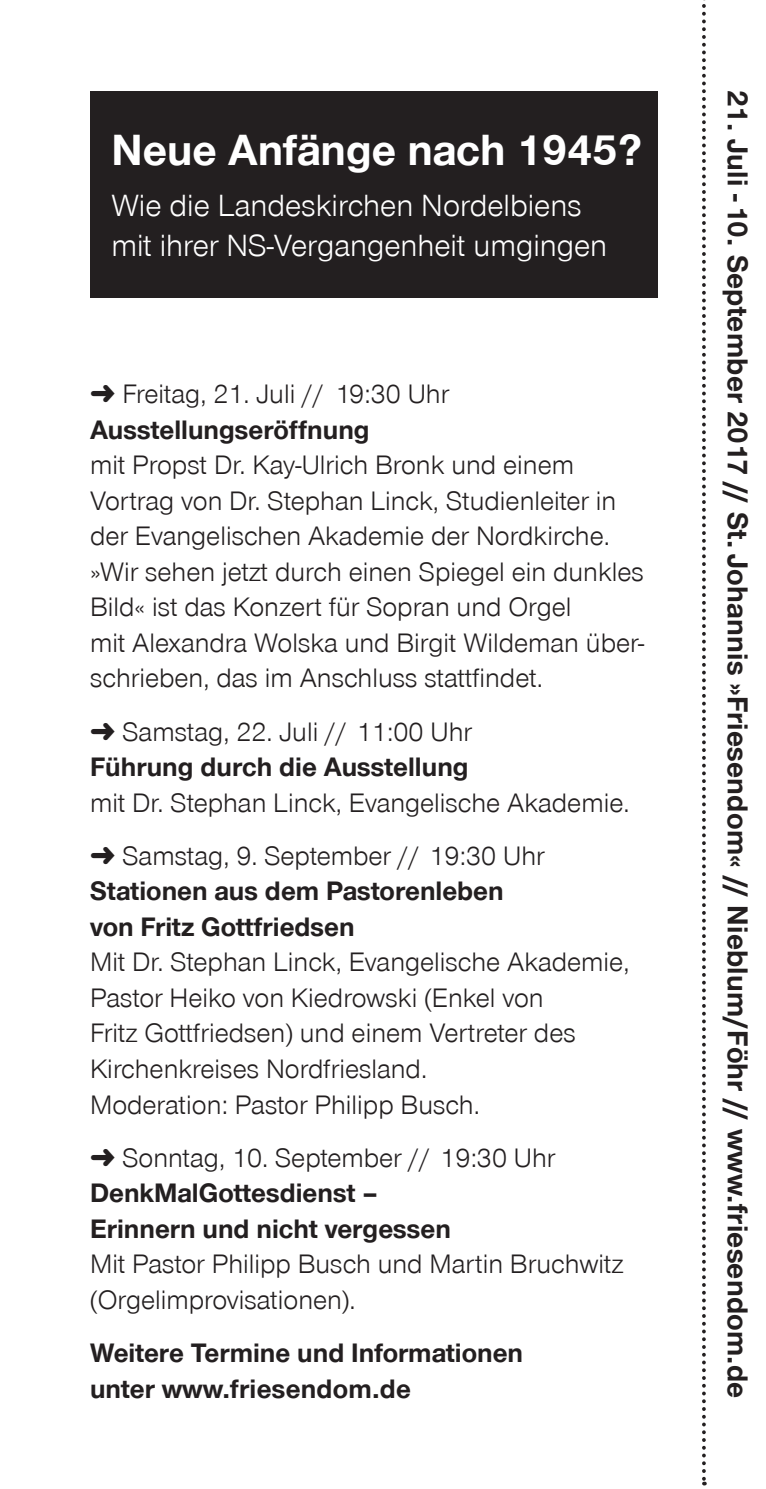
<style>
.page{position:relative;width:766px;height:1489px;background:#fff}
.page>*{position:absolute;margin:0;border:0;box-sizing:border-box;transform-origin:0 0}
.t1{font:700 45px "Nordelbica";color:#fff}
.t2{font:31.5px/40.2px "Nordelbica";color:#fff}
.t3{font:700 29.75px "Nordelbica";letter-spacing:.01em;color:#231f20}
.t4{font:27.5px/35.5px "Nordelbica";color:#231f20}
.t5{font:700 27.5px/35.5px "Nordelbica";color:#231f20}
.s1{font-weight:700}
.s2{font-weight:400}
.s3{font-size:30px}
</style>
<div class="page">
<div style="left:90px;top:91px;width:567px;height:207px;background:#231f20"></div>
<svg style="left:702px;top:0;width:3px;height:1485px"></svg>
<h1 class="t1" style="left:111px;top:123px;width:532px">Neue Anfänge nach 1945?</h1>
<p class="t2" style="left:111px;top:186px;width:497px">Wie die Landeskirchen Nordelbiens mit ihrer NS-Vergangenheit umgingen</p>
<p class="t4" style="left:90px;top:376px;width:360px">➜ Freitag, 21. Juli // 19:30 Uhr<br><span class="s1">Ausstellungseröffnung</span></p>
<p class="t4" style="left:90px;top:447px;width:555px">mit Propst Dr. Kay-Ulrich Bronk und einem Vortrag von Dr. Stephan Linck, Studienleiter in der Evangelischen Akademie der Nordkirche. »Wir sehen jetzt durch einen Spiegel ein dunkles Bild« ist das Konzert für Sopran und Orgel<br>mit Alexandra Wolska und Birgit Wildeman über&shy;schrieben, das im Anschluss stattfindet.</p>
<p class="t5" style="left:90px;top:713px;width:383px">➜ <span class="s2">Samstag, 22. Juli // 11:00 Uhr<br></span>Führung durch die Ausstellung</p>
<p class="t4" style="left:90px;top:776px;width:541px;line-height:53.2px">mit Dr. Stephan Linck, Evangelische Akademie. ➜ Samstag, 9. September // 19:30 Uhr</p>
<p class="t5" style="left:90px;top:873px;width:415px">Stationen aus dem Pastorenleben von Fritz Gottfriedsen</p>
<p class="t4" style="left:90px;top:944px;width:540px">Mit Dr. Stephan Linck, Evangelische Akademie, Pastor Heiko von Kiedrowski (Enkel von<br>Fritz Gottfriedsen) und einem Vertreter des Kirchenkreises Nordfriesland.<br>Moderation: Pastor Philipp Busch.</p>
<p class="t5" style="left:90px;top:1139px;width:466px">➜ <span class="s2">Sonntag, 10. September // 19:30 Uhr<br></span>DenkMalGottesdienst –<br>Erinnern und nicht vergessen</p>
<p class="t4" style="left:90px;top:1246px;width:535px">Mit Pastor Philipp Busch und Martin Bruchwitz (Orgelimprovisationen).</p>
<p class="t5" style="left:90px;top:1334px;width:434px">Weitere Termine und Informationen unter www.friesendom.de</p>
<p class="t3" style="left:755px;top:90px;width:1309px;rotate:90deg"><span class="s3">21</span>. Juli - 10. September 2017 // St. Johannis »Friesendom« // Nieblum/Föhr // www.friesendom.de</p>
</div>
